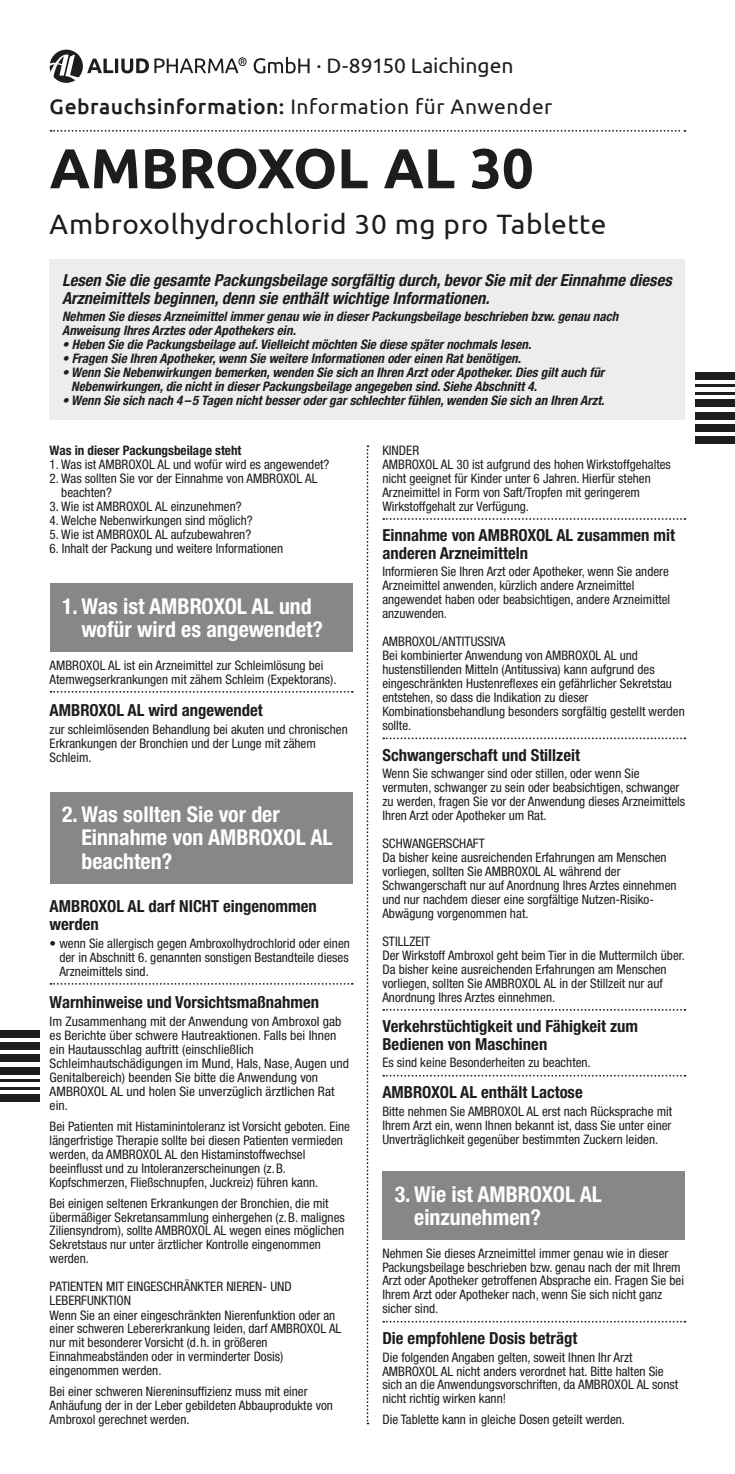
<style>
.page{position:relative;width:735px;height:1474px;background:#fff}
.page>*{position:absolute;margin:0;border:0;box-sizing:border-box;transform-origin:0 0}
.t1{font:700 56px "Ubuntu";letter-spacing:-.005em;color:#1d1d1b}
.t2{font:28px "Ubuntu";letter-spacing:.02em;color:#1d1d1b}
.t3{font:700 condensed 21.88px/23.3px "Helvetica Neue LTW1 G";color:#fff}
.t4{font:21px "Ubuntu";letter-spacing:.02em;color:#1d1d1b}
.t5{font:21px "Ubuntu";letter-spacing:-.005em;color:#1d1d1b}
.t6{font:700 condensed 16.62px/17.7px "Helvetica Neue LTW1 G";color:#1d1d1b}
.t7{font:italic 700 condensed 16.62px/17.7px "Helvetica Neue LTW1 G";color:#1d1d1b}
.t8{font:condensed 13.12px/14px "Helvetica Neue LTW1 G";color:#1d1d1b}
.t9{font:italic 700 condensed 13.12px/14px "Helvetica Neue LTW1 G";color:#1d1d1b}
.t10{font:700 condensed 13.12px "Helvetica Neue LTW1 G";color:#1d1d1b}
.s1{font-weight:500}
</style>
<div class="page">
<svg style="left:50px;top:130px;width:635px;height:2px"></svg>
<div style="left:50px;top:259px;width:635px;height:161px;background:#ededed"></div>
<svg style="left:50px;top:50px;width:194px;height:33px"></svg>
<div style="left:238px;top:57px;width:8px;height:9px;border:1px solid #1d1d1b;border-radius:50%"></div>
<svg style="left:253px;top:57px;width:56px;height:16px"></svg>
<svg style="left:50px;top:691px;width:302px;height:1px"></svg>
<svg style="left:50px;top:983px;width:302px;height:1px"></svg>
<div style="left:50px;top:583px;width:302px;height:69px;background:#878787"></div>
<div style="left:50px;top:791px;width:302px;height:92px;background:#878787"></div>
<svg style="left:383px;top:518px;width:302px;height:2px"></svg>
<svg style="left:383px;top:737px;width:302px;height:2px"></svg>
<svg style="left:383px;top:1009px;width:302px;height:1px"></svg>
<svg style="left:383px;top:1074px;width:302px;height:2px"></svg>
<svg style="left:383px;top:1320px;width:302px;height:2px"></svg>
<div style="left:382px;top:1171px;width:303px;height:69px;background:#878787"></div>
<svg style="left:366px;top:445px;width:2px;height:979px"></svg>
<div style="left:694px;top:372px;width:40px;height:7px;background:#1d1d1b"></div>
<hr style="left:694px;top:384px;width:40px;height:3px;background:#1d1d1b">
<hr style="left:694px;top:392px;width:40px;height:2px;background:#1d1d1b">
<div style="left:694px;top:399px;width:40px;height:8px;background:#1d1d1b"></div>
<div style="left:694px;top:412px;width:40px;height:7px;background:#1d1d1b"></div>
<div style="left:694px;top:424px;width:40px;height:8px;background:#1d1d1b"></div>
<div style="left:694px;top:437px;width:40px;height:7px;background:#1d1d1b"></div>
<div style="left:0;top:1094px;width:40px;height:7px;background:#1d1d1b"></div>
<hr style="left:0;top:1086px;width:40px;height:3px;background:#1d1d1b">
<hr style="left:0;top:1079px;width:40px;height:2px;background:#1d1d1b">
<div style="left:0;top:1067px;width:40px;height:7px;background:#1d1d1b"></div>
<div style="left:0;top:1054px;width:40px;height:8px;background:#1d1d1b"></div>
<div style="left:0;top:1042px;width:40px;height:7px;background:#1d1d1b"></div>
<div style="left:0;top:1029px;width:40px;height:8px;background:#1d1d1b"></div>
<h3 class="t5" style="left:316px;top:53px;width:198px">· D-89150 Laichingen</h3>
<h3 class="t4" style="left:50px;top:94px;width:504px"><span class="s1">Gebrauchsinformation:</span> Information für Anwender</h3>
<h1 class="t1" style="left:50px;top:134px;width:485px">AMBROXOL AL 30</h1>
<h2 class="t2" style="left:50px;top:207px;width:558px">Ambroxolhydrochlorid 30 mg pro Tablette</h2>
<p class="t7" style="left:62px;top:272px;width:611px">Lesen Sie die gesamte Packungsbeilage sorgfältig durch, bevor Sie mit der Einnahme dieses<br>Arzneimittels beginnen, denn sie enthält wichtige Informationen.</p>
<p class="t9" style="left:62px;top:310px;width:557px">Nehmen Sie dieses Arzneimittel immer genau wie in dieser Packungsbeilage beschrieben bzw. genau nach<br>Anweisung Ihres Arztes oder Apothekers ein.</p>
<p class="t9" style="left:62px;top:338px;width:470px">• Heben Sie die Packungsbeilage auf. Vielleicht möchten Sie diese später nochmals lesen.</p>
<p class="t9" style="left:62px;top:352px;width:460px">• Fragen Sie Ihren Apotheker, wenn Sie weitere Informationen oder einen Rat benötigen.</p>
<p class="t9" style="left:71px;top:366px;width:534px;text-indent:-9px">• Wenn Sie Nebenwirkungen bemerken, wenden Sie sich an Ihren Arzt oder Apotheker. Dies gilt auch für<br>Nebenwirkungen, die nicht in dieser Packungsbeilage angegeben sind. Siehe Abschnitt 4.</p>
<p class="t9" style="left:62px;top:393px;width:543px">• Wenn Sie sich nach 4 – 5 Tagen nicht besser oder gar schlechter fühlen, wenden Sie sich an Ihren Arzt.</p>
<p class="t10" style="left:50px;top:442px;width:193px">Was in dieser Packungsbeilage steht</p>
<p class="t8" style="left:50px;top:457px;width:281px">1. Was ist AMBROXOL AL und wofür wird es angewendet?</p>
<p class="t8" style="left:61px;top:471px;width:257px;text-indent:-12px">2. Was sollten Sie vor der Einnahme von AMBROXOL AL beachten?</p>
<p class="t8" style="left:50px;top:499px;width:193px">3. Wie ist AMBROXOL AL einzunehmen?</p>
<p class="t8" style="left:50px;top:513px;width:204px">4. Welche Nebenwirkungen sind möglich?</p>
<p class="t8" style="left:50px;top:527px;width:203px">5. Wie ist AMBROXOL AL aufzubewahren?</p>
<p class="t8" style="left:50px;top:542px;width:235px">6. Inhalt der Packung und weitere Informationen</p>
<h3 class="t3" style="left:81px;top:594px;width:243px;text-indent:-19px">1. Was ist AMBROXOL AL und wofür wird es angewendet?</h3>
<p class="t8" style="left:50px;top:658px;width:288px">AMBROXOL AL ist ein Arzneimittel zur Schleimlösung bei<br>Atemwegserkrankungen mit zähem Schleim (Expektorans).</p>
<p class="t6" style="left:50px;top:701px;width:214px">AMBROXOL AL wird angewendet</p>
<p class="t8" style="left:50px;top:722px;width:299px">zur schleimlösenden Behandlung bei akuten und chronischen<br>Erkrankungen der Bronchien und der Lunge mit zähem<br>Schleim.</p>
<h3 class="t3" style="left:81px;top:802px;width:252px;text-indent:-19px">2. Was sollten Sie vor der<br>Einnahme von AMBROXOL AL beachten?</h3>
<p class="t6" style="left:50px;top:897px;width:268px">AMBROXOL AL darf NICHT eingenommen werden</p>
<p class="t8" style="left:59px;top:936px;width:292px;text-align:justify;text-indent:-10px">• wenn Sie allergisch gegen Ambroxolhydrochlorid oder einen der in Abschnitt 6. genannten sonstigen Bestandteile dieses Arzneimittels sind.</p>
<p class="t6" style="left:50px;top:993px;width:271px">Warnhinweise und Vorsichtsmaßnahmen</p>
<p class="t8" style="left:50px;top:1014px;width:300px">Im Zusammenhang mit der Anwendung von Ambroxol gab es Berichte über schwere Hautreaktionen. Falls bei Ihnen ein Hautausschlag auftritt (einschließlich Schleimhautschädigungen im Mund, Hals, Nase, Augen und Genitalbereich) beenden Sie bitte die Anwendung von AMBROXOL AL und holen Sie unverzüglich ärztlichen Rat ein.</p>
<p class="t8" style="left:50px;top:1119px;width:302px">Bei Patienten mit Histaminintoleranz ist Vorsicht geboten. Eine längerfristige Therapie sollte bei diesen Patienten vermieden werden, da AMBROXOL AL den Histaminstoffwechsel beeinflusst und zu Intoleranzerscheinungen (z.B.<br>Kopfschmerzen, Fließschnupfen, Juckreiz) führen kann.</p>
<p class="t8" style="left:50px;top:1195px;width:296px">Bei einigen seltenen Erkrankungen der Bronchien, die mit übermäßiger Sekretansammlung einhergehen (z.B. malignes Ziliensyndrom), sollte AMBROXOL AL wegen eines möglichen Sekretstaus nur unter ärztlicher Kontrolle eingenommen werden.</p>
<p class="t8" style="left:50px;top:1279px;width:293px">PATIENTEN MIT EINGESCHRÄNKTER NIEREN- UND LEBERFUNKTION<br>Wenn Sie an einer eingeschränkten Nierenfunktion oder an einer schweren Lebererkrankung leiden, darf AMBROXOL AL nur mit besonderer Vorsicht (d.h. in größeren Einnahmeabständen oder in verminderter Dosis) eingenommen werden.</p>
<p class="t8" style="left:50px;top:1384px;width:284px">Bei einer schweren Niereninsuffizienz muss mit einer<br>Anhäufung der in der Leber gebildeten Abbauprodukte von<br>Ambroxol gerechnet werden.</p>
<p class="t8" style="left:382px;top:443px;width:290px">KINDER<br>AMBROXOL AL 30 ist aufgrund des hohen Wirkstoffgehaltes nicht geeignet für Kinder unter 6 Jahren. Hierfür stehen Arzneimittel in Form von Saft/Tropfen mit geringerem Wirkstoffgehalt zur Verfügung.</p>
<p class="t6" style="left:382px;top:526px;width:294px">Einnahme von AMBROXOL AL zusammen mit anderen Arzneimitteln</p>
<p class="t8" style="left:382px;top:565px;width:289px">Informieren Sie Ihren Arzt oder Apotheker, wenn Sie andere Arzneimittel anwenden, kürzlich andere Arzneimittel angewendet haben oder beabsichtigen, andere Arzneimittel anzuwenden.</p>
<p class="t8" style="left:382px;top:634px;width:304px">AMBROXOL/ANTITUSSIVA<br>Bei kombinierter Anwendung von AMBROXOL AL und hustenstillenden Mitteln (Antitussiva) kann aufgrund des eingeschränkten Hustenreflexes ein gefährlicher Sekretstau entstehen, so dass die Indikation zu dieser Kombinationsbehandlung besonders sorgfältig gestellt werden sollte.</p>
<p class="t6" style="left:382px;top:746px;width:199px">Schwangerschaft und Stillzeit</p>
<p class="t8" style="left:382px;top:766px;width:304px">Wenn Sie schwanger sind oder stillen, oder wenn Sie vermuten, schwanger zu sein oder beabsichtigen, schwanger zu werden, fragen Sie vor der Anwendung dieses Arzneimittels Ihren Arzt oder Apotheker um Rat.</p>
<p class="t8" style="left:382px;top:836px;width:295px">SCHWANGERSCHAFT<br>Da bisher keine ausreichenden Erfahrungen am Menschen vorliegen, sollten Sie AMBROXOL AL während der Schwangerschaft nur auf Anordnung Ihres Arztes einnehmen und nur nachdem dieser eine sorgfältige Nutzen-Risiko-Abwägung vorgenommen hat.</p>
<p class="t8" style="left:382px;top:934px;width:304px">STILLZEIT<br>Der Wirkstoff Ambroxol geht beim Tier in die Muttermilch über.<br>Da bisher keine ausreichenden Erfahrungen am Menschen vorliegen, sollten Sie AMBROXOL AL in der Stillzeit nur auf Anordnung Ihres Arztes einnehmen.</p>
<p class="t6" style="left:382px;top:1017px;width:257px">Verkehrstüchtigkeit und Fähigkeit zum<br>Bedienen von Maschinen</p>
<p class="t8" style="left:382px;top:1055px;width:210px">Es sind keine Besonderheiten zu beachten.</p>
<p class="t6" style="left:382px;top:1083px;width:202px">AMBROXOL AL enthält Lactose</p>
<p class="t8" style="left:382px;top:1104px;width:291px;text-align:justify">Bitte nehmen Sie AMBROXOL AL erst nach Rücksprache mit Ihrem Arzt ein, wenn Ihnen bekannt ist, dass Sie unter einer Unverträglichkeit gegenüber bestimmten Zuckern leiden.</p>
<h3 class="t3" style="left:414px;top:1182px;width:189px;text-indent:-19px">3. Wie ist AMBROXOL AL einzunehmen?</h3>
<p class="t8" style="left:382px;top:1245px;width:303px">Nehmen Sie dieses Arzneimittel immer genau wie in dieser Packungsbeilage beschrieben bzw. genau nach der mit Ihrem Arzt oder Apotheker getroffenen Absprache ein. Fragen Sie bei Ihrem Arzt oder Apotheker nach, wenn Sie sich nicht ganz sicher sind.</p>
<p class="t6" style="left:382px;top:1329px;width:196px">Die empfohlene Dosis beträgt</p>
<p class="t8" style="left:382px;top:1349px;width:297px">Die folgenden Angaben gelten, soweit Ihnen Ihr Arzt AMBROXOL AL nicht anders verordnet hat. Bitte halten Sie sich an die Anwendungsvorschriften, da AMBROXOL AL sonst nicht richtig wirken kann!</p>
<p class="t8" style="left:382px;top:1412px;width:244px">Die Tablette kann in gleiche Dosen geteilt werden.</p>
</div>
